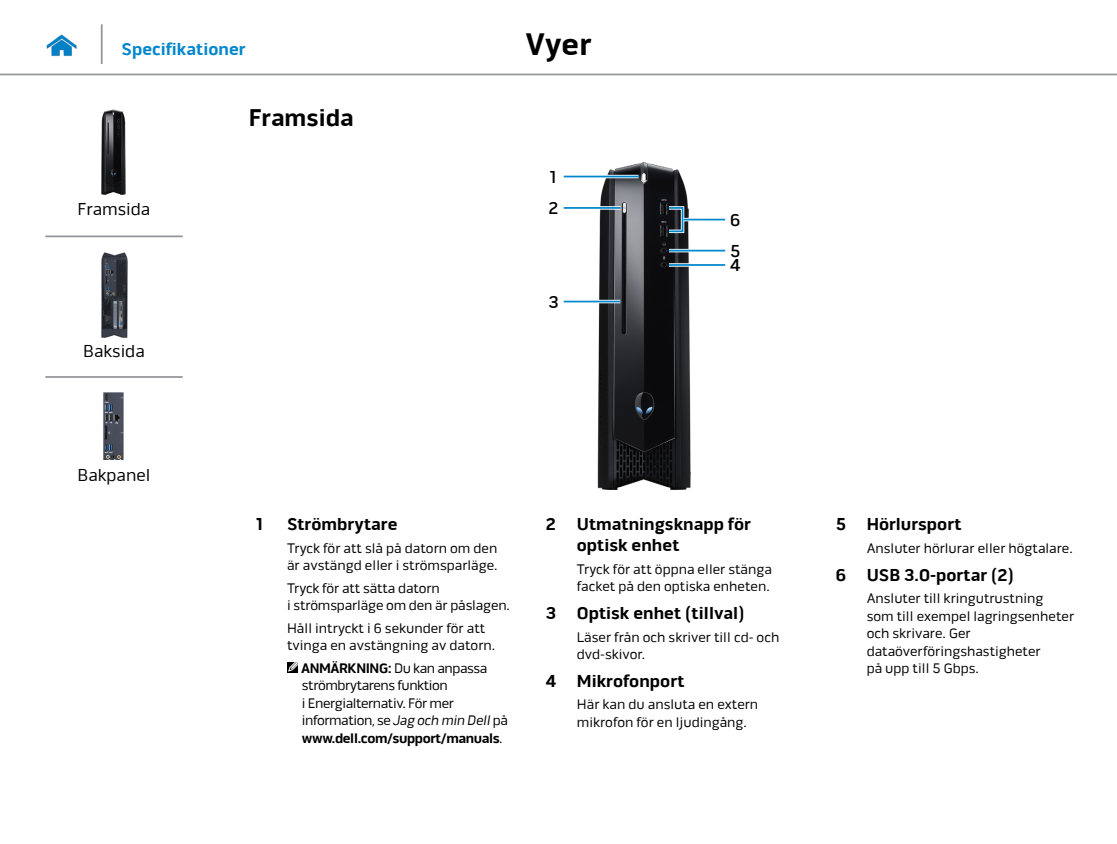
<style>
.page{position:relative;width:1117px;height:844px;background:#fff}
.page>*{position:absolute;margin:0;border:0;box-sizing:border-box;transform-origin:0 0}
.t1{font:700 31.5px "Pill Alt 600 mg";color:#000}
.Head2{font:700 24.5px "Pill Alt 600 mg";color:#000}
.Callout_Head{font:700 17.5px/21px "Pill Alt 600 mg";color:#000}
.t2{font:17.5px "Pill Alt 600 mg";color:#000}
.Hyperlink{font:700 17.5px "Pill Alt 600 mg";color:#0087cc}
.Callout-L{font:500 17.5px "Pill Alt 600 mg";color:#000}
.Callout_description{font:14px/17.5px "Pill Alt 600 mg";color:#000}
.Note{font:14px/17.5px "Pill Alt 600 mg";letter-spacing:-.03em;color:#000}
.s1{font-weight:700}
.s2{font-style:italic}
</style>
<div class="page">
<hr style="left:0;top:74px;width:1116px;height:1px;background:#939598">
<img style="left:46px;top:34px;width:31px;height:23px">
<svg style="left:287px;top:662px;width:11px;height:10px"></svg>
<img style="left:597px;top:162px;width:94px;height:328px">
<svg style="left:597px;top:206px;width:23px;height:4px"></svg>
<hr style="left:563px;top:207px;width:57px;height:2px;background:#0087cc">
<hr style="left:563px;top:300px;width:57px;height:3px;background:#fff">
<hr style="left:563px;top:300px;width:57px;height:2px;background:#0087cc">
<div style="left:667px;top:206px;width:17px;height:27px;border:4px solid #fff"></div>
<div style="left:668px;top:207px;width:15px;height:25px;border:2px solid #0087cc"></div>
<hr style="left:683px;top:218px;width:42px;height:3px;background:#fff">
<hr style="left:683px;top:219px;width:42px;height:1px;background:#0087cc">
<hr style="left:668px;top:249px;width:57px;height:3px;background:#fff">
<hr style="left:668px;top:250px;width:57px;height:1px;background:#0087cc">
<hr style="left:563px;top:175px;width:75px;height:3px;background:#fff">
<hr style="left:563px;top:176px;width:75px;height:1px;background:#0087cc">
<svg style="left:668px;top:263px;width:23px;height:4px"></svg>
<hr style="left:668px;top:264px;width:57px;height:2px;background:#0087cc">
<hr style="left:101px;top:24px;width:2px;height:40px;background:#939598">
<img style="left:101px;top:109px;width:25px;height:86px">
<img style="left:101px;top:252px;width:27px;height:86px">
<img style="left:103px;top:392px;width:21px;height:68px">
<hr style="left:45px;top:235px;width:138px;height:2px;background:#939598">
<hr style="left:45px;top:376px;width:138px;height:2px;background:#939598">
<p class="Hyperlink" style="left:122px;top:38px;width:125px">Specifikationer</p>
<h1 class="t1" style="left:525px;top:25px;width:68px">Vyer</h1>
<p class="t2" style="left:77px;top:199px;width:74px">Framsida</p>
<p class="t2" style="left:83px;top:340px;width:63px">Baksida</p>
<p class="t2" style="left:77px;top:464px;width:74px">Bakpanel</p>
<p class="Head2" style="left:249px;top:103px;width:106px">Framsida</p>
<p class="Callout-L" style="left:549px;top:166px;width:8px">1</p>
<p class="Callout-L" style="left:548px;top:198px;width:11px">2</p>
<p class="Callout-L" style="left:548px;top:291px;width:12px">3</p>
<p class="Callout-L" style="left:730px;top:209px;width:12px">6</p>
<p class="Callout-L" style="left:730px;top:240px;width:12px">5</p>
<p class="Callout-L" style="left:730px;top:255px;width:12px">4</p>
<p class="Callout_Head" style="left:256px;top:514px;width:8px">1</p>
<p class="Callout_Head" style="left:287px;top:514px;width:112px">Strömbrytare</p>
<p class="Callout_description" style="left:287px;top:539px;width:212px">Tryck för att slå på datorn om den är avstängd eller i strömsparläge.</p>
<p class="Callout_description" style="left:287px;top:579px;width:224px">Tryck för att sätta datorn<br>i strömsparläge om den är påslagen.</p>
<p class="Callout_description" style="left:287px;top:619px;width:210px">Håll intryckt i 6 sekunder för att tvinga en avstängning av datorn.</p>
<p class="Note" style="left:301px;top:659px;width:208px"><span class="s1">ANMÄRKNING:</span> Du kan anpassa strömbrytarens funktion<br>i Energialternativ. För mer information, se <span class="s2">Jag och min Dell</span> på <span class="s1">www.dell.com/support/manuals</span>.</p>
<p class="Callout_Head" style="left:546px;top:514px;width:11px">2</p>
<p class="Callout_Head" style="left:576px;top:514px;width:175px">Utmatningsknapp för optisk enhet</p>
<p class="Callout_description" style="left:576px;top:560px;width:197px">Tryck för att öppna eller stänga facket på den optiska enheten.</p>
<p class="Callout_Head" style="left:546px;top:602px;width:12px">3</p>
<p class="Callout_Head" style="left:576px;top:602px;width:170px">Optisk enhet (tillval)</p>
<p class="Callout_description" style="left:576px;top:628px;width:204px">Läser från och skriver till cd- och dvd-skivor.</p>
<p class="Callout_Head" style="left:546px;top:670px;width:12px">4</p>
<p class="Callout_Head" style="left:576px;top:670px;width:109px">Mikrofonport</p>
<p class="Callout_description" style="left:576px;top:695px;width:183px">Här kan du ansluta en extern mikrofon för en ljudingång.</p>
<p class="Callout_Head" style="left:835px;top:514px;width:12px">5</p>
<p class="Callout_Head" style="left:866px;top:514px;width:96px">Hörlursport</p>
<p class="Callout_description" style="left:866px;top:539px;width:208px">Ansluter hörlurar eller högtalare.</p>
<p class="Callout_Head" style="left:835px;top:564px;width:12px">6</p>
<p class="Callout_Head" style="left:866px;top:564px;width:149px">USB 3.0-portar (2)</p>
<p class="Callout_description" style="left:866px;top:589px;width:209px">Ansluter till kringutrustning<br>som till exempel lagringsenheter och skrivare. Ger dataöverföringshastigheter<br>på upp till 5 Gbps.</p>
</div>
